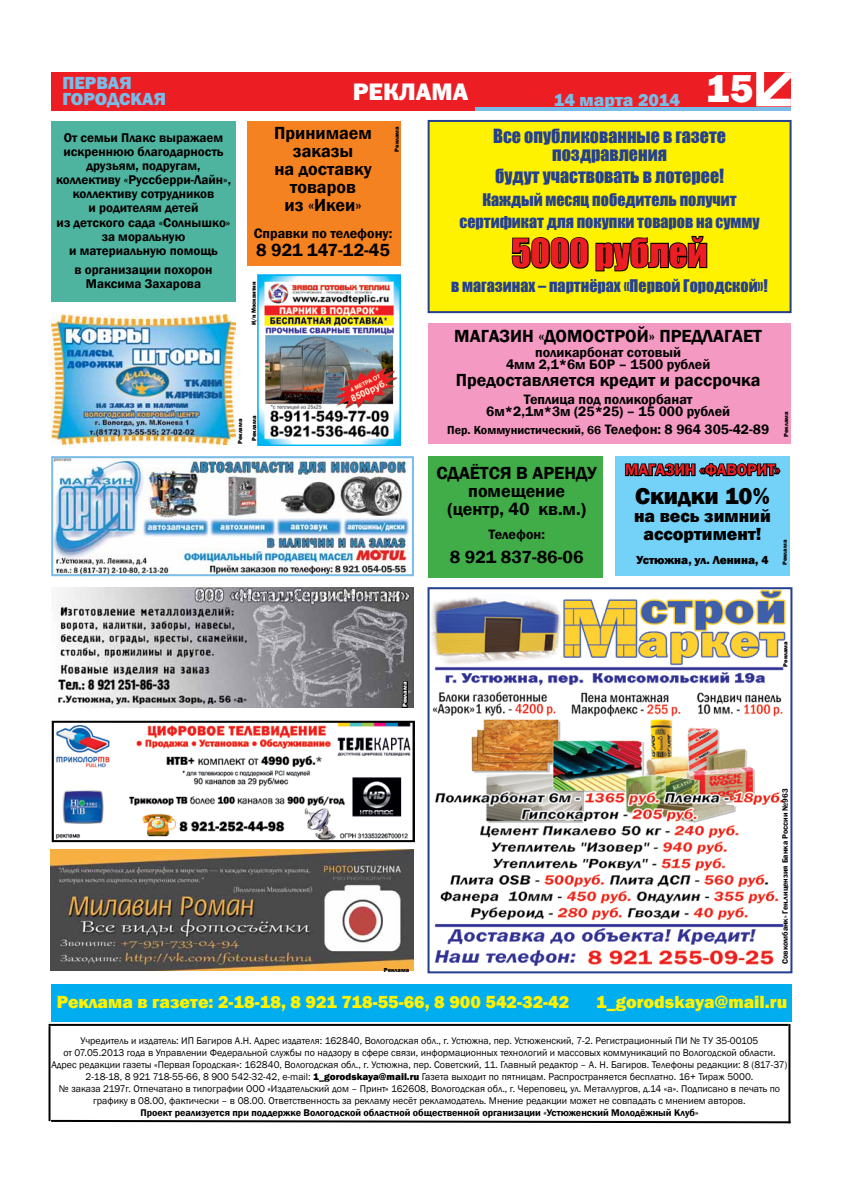
<style>
.page{position:relative;width:842px;height:1191px;background:#fff}
.page>*{position:absolute;margin:0;border:0;box-sizing:border-box;transform-origin:0 0}
.t1{font:800 40px "Franklin Gothic";color:#fff}
.t2{font:36px "Impact";color:#ed1d24}
.t3{font:800 24px "Franklin Gothic";color:#000}
.t4{font:24px "Franklin Gothic Heavy C";color:#fff}
.t5{font:600 18px/18px "Franklin Gothic";color:#000;text-align:center}
.t6{font:800 18px "Franklin Gothic";color:#fff200}
.t7{font:18px/18px "Impact";color:#25408f;text-align:center}
.t8{font:800 18px/16px "Franklin Gothic";color:#79bce7}
.t9{font:800 18px/18px "Franklin Gothic";color:#000;text-align:center}
.t10{font:16px/22.7px "Impact";color:#25408f;text-align:center}
.t11{font:600 16px "Franklin Gothic";color:#ed1d24}
.t12{font:600 14px/12px "Franklin Gothic";color:#000;text-align:center}
.t13{font:600 13px/14px "Franklin Gothic";color:#000;text-align:center}
.t14{font:600 12px "Franklin Gothic";color:#000}
.t15{font:800 12px "Franklin Gothic";color:#000}
.t16{font:10px/12px "Franklin Gothic";color:#000;text-align:center}
.t17{font:600 10px "Franklin Gothic";color:#000}
.t18{font:600 8px "Franklin Gothic";color:#000}
.t19{font:800 6px "Franklin Gothic";color:#000}
.t20{font:800 6px "Franklin Gothic";color:#fff}
.s1{font-size:14px}
.s2{font-weight:800}
</style>
<div class="page">
<div style="left:51px;top:72px;width:740px;height:39px;background:#ed1d24"></div>
<svg style="left:756px;top:72px;width:35px;height:34px"></svg>
<hr style="left:475px;top:108px;width:316px;height:3px;background:#79bce7">
<hr style="left:49px;top:1024px;width:739px;height:2px;background:#000">
<hr style="left:49px;top:1026px;width:2px;height:95px;background:#000">
<hr style="left:788px;top:1024px;width:2px;height:99px;background:#000">
<svg style="left:49px;top:1118px;width:742px;height:6px"></svg>
<div style="left:51px;top:984px;width:740px;height:38px;background:#00aeef"></div>
<div style="left:428px;top:120px;width:363px;height:193px;background:#fff200;border:2px solid #25408f"></div>
<svg style="left:511px;top:235px;width:197px;height:37px"></svg>
<div style="left:615px;top:456px;width:175px;height:120px;background:#74d1f7"></div>
<svg style="left:625px;top:463px;width:156px;height:14px;background:#23404c"></svg>
<div style="left:428px;top:456px;width:175px;height:121px;background:#41ad49"></div>
<img style="left:54px;top:459px;width:355px;height:114px">
<div style="left:51px;top:456px;width:363px;height:120px;border:2px solid #79bce7"></div>
<img style="left:56px;top:723px;width:355px;height:116px">
<div style="left:52px;top:720px;width:363px;height:122px;border:2px solid #000"></div>
<img style="left:51px;top:849px;width:362px;height:121px">
<div style="left:428px;top:323px;width:363px;height:120px;background:#f49ac2"></div>
<img style="left:56px;top:587px;width:358px;height:120px">
<svg style="left:400px;top:679px;width:14px;height:29px"></svg>
<img style="left:431px;top:590px;width:355px;height:376px">
<div style="left:427px;top:587px;width:365px;height:386px;border:2px solid #25408f"></div>
<div style="left:247px;top:121px;width:153px;height:144px;background:#f58220"></div>
<img style="left:258px;top:275px;width:142px;height:170px">
<div style="left:51px;top:121px;width:185px;height:180px;background:#4eb4a0"></div>
<img style="left:51px;top:314px;width:185px;height:130px">
<h3 class="t8" style="left:62px;top:75px;width:105px">ПЕРВАЯ<br>ГОРОДСКАЯ</h3>
<h3 class="t13" style="left:56px;top:131px;width:177px">От семьи Плакс выражаем искреннюю благодарность друзьям, подругам, коллективу «Руссберри-Лайн», коллективу сотрудников<br>и родителям детей<br>из детского сада «Солнышко» за моральную<br>и материальную помощь</h3>
<h3 class="t13" style="left:74px;top:263px;width:140px">в организации похорон<br>Максима Захарова</h3>
<p class="t19" style="left:236px;top:444px;width:27px;rotate:-90deg">Реклама</p>
<h3 class="t4" style="left:353px;top:78px;width:18px">РЕКЛАМА</h3>
<h1 class="t1" style="left:706px;top:62px;width:49px">15</h1>
<h3 class="t7" style="left:493px;top:126px;width:234px">Все опубликованные в газете поздравления</h3>
<h3 class="t7" style="left:495px;top:166px;width:231px">будут участвовать в лотерее!</h3>
<h3 class="t10" style="left:459px;top:187px;width:302px">Каждый месяц победитель получит сертификат для покупки товаров на сумму</h3>
<h2 class="t2" style="left:512px;top:225px;width:197px">5000 рублей</h2>
<h3 class="t10" style="left:451px;top:274px;width:318px">в магазинах – партнёрах «Первой Городской»!</h3>
<h3 class="t8" style="left:554px;top:92px;width:128px">14 марта 2014</h3>
<p class="t19" style="left:393px;top:152px;width:27px;rotate:-90deg">Реклама</p>
<h3 class="t5" style="left:274px;top:124px;width:99px">Принимаем заказы<br>на доставку товаров<br>из «Икеи»</h3>
<h3 class="t12" style="left:254px;top:227px;width:140px">Справки по телефону:</h3>
<h3 class="t5" style="left:256px;top:241px;width:135px">8 921 147-12-45</h3>
<p class="t19" style="left:250px;top:325px;width:45px;rotate:-90deg">И/п Москвитин</p>
<h3 class="t5" style="left:454px;top:327px;width:27px">Магазин</h3>
<h3 class="t5" style="left:538px;top:327px;width:30px">«Домостро</h3>
<h3 class="t5" style="left:637px;top:327px;width:34px">й» предлагает</h3>
<h3 class="t12" style="left:506px;top:346px;width:206px">поликарбонат сотовый<br>4мм 2,1*6м БОР – 1500 рублей</h3>
<h3 class="t5" style="left:456px;top:372px;width:306px">Предоставляется кредит и рассрочка</h3>
<h3 class="t12" style="left:486px;top:394px;width:245px">Теплица под поликорбанат<br>6м*2,1м*3м (25*25) – 15 000 рублей</h3>
<p class="t14" style="left:447px;top:422px;width:324px">Пер. Коммунистический, 66 <span class="s1">Телефон: 8 964 305-42-89</span></p>
<p class="t19" style="left:250px;top:441px;width:27px;rotate:-90deg">Реклама</p>
<p class="t19" style="left:782px;top:437px;width:27px;rotate:-90deg">Реклама</p>
<h3 class="t5" style="left:437px;top:464px;width:108px">Сдаётся варенду</h3>
<h3 class="t5" style="left:468px;top:482px;width:99px">помещение</h3>
<h3 class="t5" style="left:447px;top:500px;width:140px">(центр, 40 кв.м.)</h3>
<h3 class="t12" style="left:488px;top:528px;width:58px">Телефон:</h3>
<h3 class="t5" style="left:450px;top:548px;width:135px">8 921 837-86-06</h3>
<h3 class="t11" style="left:625px;top:460px;width:25px">Магазин</h3>
<h3 class="t11" style="left:700px;top:460px;width:28px">«Фаворит</h3>
<h3 class="t11" style="left:774px;top:460px;width:7px">»</h3>
<h3 class="t3" style="left:635px;top:480px;width:136px">Скидки 10%</h3>
<h3 class="t9" style="left:634px;top:507px;width:138px">на весь зимний ассортимент!</h3>
<p class="t15" style="left:636px;top:552px;width:133px">Устюжна, ул. Ленина, 4</p>
<p class="t19" style="left:781px;top:565px;width:27px;rotate:-90deg">Реклама</p>
<p class="t20" style="left:401px;top:707px;width:27px;rotate:-90deg">Реклама</p>
<p class="t19" style="left:782px;top:667px;width:27px;rotate:-90deg">Реклама</p>
<p class="t19" style="left:384px;top:966px;width:27px">Реклама</p>
<p class="t18" style="left:780px;top:964px;width:177px;rotate:-90deg">Совкомбанк» Ген.лицензия Банка России №963</p>
<h3 class="t6" style="left:57px;top:990px;width:514px">Реклама в газете: 2-18-18, 8 921 718-55-66, 8 900 542-32-42</h3>
<h3 class="t6" style="left:596px;top:990px;width:192px">1_gorodskaya@mail.ru</h3>
<p class="t16" style="left:51px;top:1035px;width:738px">Учредитель и издатель: ИП Багиров А.Н. Адрес издателя: 162840, Вологодская обл., г. Устюжна, пер. Устюженский, 7-2. Регистрационный ПИ № ТУ 35-00105<br>от 07.05.2013 года в Управлении Федеральной службы по надзору в сфере связи, информационных технологий и массовых коммуникаций по Вологодской области.<br>Адрес редакции газеты «Первая Городская»: 162840, Вологодская обл., г. Устюжна, пер. Советский, 11. Главный редактор – А. Н. Багиров. Телефоны редакции: 8 (817-37)<br>2-18-18, 8 921 718-55-66, 8 900 542-32-42, e-mail: <span class="s2">1_gorodskaya@mail.ru</span> Газета выходит по пятницам. Распространяется бесплатно. 16+ Тираж 5000.<br>№ заказа 2197г. Отпечатано в типографии ООО «Издательский дом – Принт» 162608, Вологодская обл., г. Череповец, ул. Металлургов, д.14 «а». Подписано в печать по графику в 08.00, фактически – в 08.00. Ответственность за рекламу несёт рекламодатель. Мнение редакции может не совпадать с мнением авторов.</p>
<p class="t17" style="left:141px;top:1106px;width:559px">Проект реализуется при поддержке Вологодской областной общественной организации «Устюженский Молодёжный Клуб»</p>
</div>
